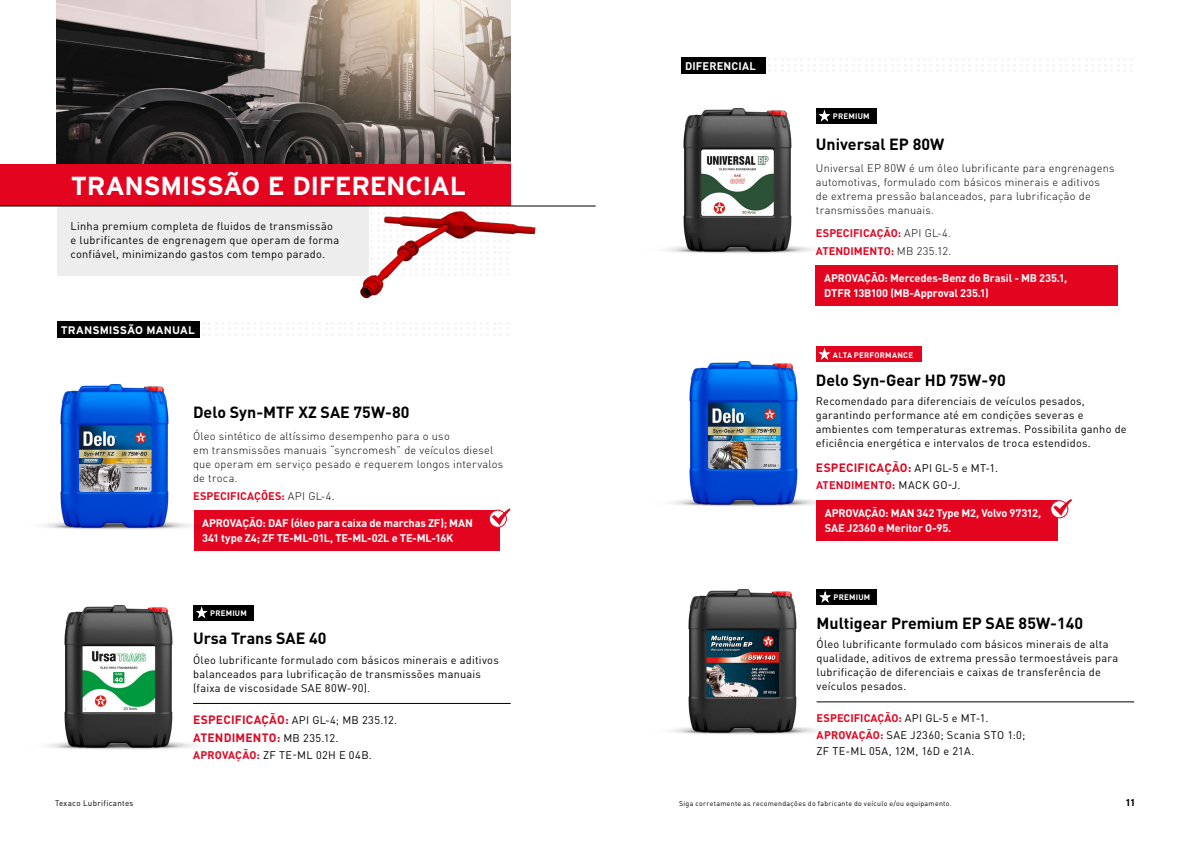
<style>
.page{position:relative;width:1191px;height:842px;background:#fff}
.page>*{position:absolute;margin:0;border:0;box-sizing:border-box;transform-origin:0 0}
.t1{font:700 26.1px "Interstate";letter-spacing:-.015em;color:#fff}
.t2{font:700 16px "DIN Pro";color:#000}
.t3{font:700 12px "DIN Pro";letter-spacing:.015em;color:#e30520}
.t4{font:11px/14px "DIN Pro";letter-spacing:.02em;color:#000}
.t5{font:300 11px/14px "DIN Pro";letter-spacing:.02em;color:#000}
.t6{font:700 11px/15.2px "DIN Pro";letter-spacing:-.015em;color:#fff}
.t7{font:700 11px/17.3px "DIN Pro";letter-spacing:.005em;color:#e30520}
.t8{font:700 11px "Interstate";color:#fff}
.t9{font:700 11px "DIN Pro";letter-spacing:.015em;color:#fff}
.t10{font:700 10px "Interstate";color:#000}
.t11{font:8px "DIN Pro";letter-spacing:.035em;color:#000}
.t12{font:700 7.9px "DIN Pro";letter-spacing:.03em;color:#fff}
.t13{font:7px "DIN Pro";letter-spacing:.04em;color:#000}
.s1{font-weight:300;color:#000}
.s2{font-weight:700;font-size:12px;color:#e30520}
.s3{font-weight:400;font-size:11px;color:#000}
.s4{font-weight:700;color:#e30520}
.s5{font-weight:400;color:#000}
</style>
<div class="page">
<img style="left:57px;top:0;width:453px;height:164px">
<div style="left:57px;top:206px;width:311px;height:70px;background:#ededed"></div>
<div style="left:0;top:165px;width:510px;height:41px;background:#e30520"></div>
<hr style="left:0;top:206px;width:595px;height:1px;background:#000">
<img style="left:317px;top:145px;width:273px;height:153px">
<div style="left:57px;top:321px;width:142px;height:16px;background:#000"></div>
<div style="left:193px;top:605px;width:61px;height:16px;background:#000"></div>
<hr style="left:193px;top:703px;width:318px;height:1px;background:#000">
<img style="left:47px;top:605px;width:173px;height:144px">
<div style="left:681px;top:57px;width:84px;height:17px;background:#000"></div>
<div style="left:816px;top:589px;width:61px;height:16px;background:#000"></div>
<hr style="left:816px;top:702px;width:318px;height:1px;background:#000">
<img style="left:671px;top:589px;width:174px;height:145px">
<img style="left:666px;top:108px;width:149px;height:145px">
<div style="left:815px;top:265px;width:303px;height:40px;background:#e30520"></div>
<div style="left:816px;top:108px;width:60px;height:16px;background:#000"></div>
<svg style="left:818px;top:110px;width:13px;height:12px"></svg>
<div style="left:816px;top:347px;width:105px;height:15px;background:#e30520"></div>
<svg style="left:818px;top:349px;width:13px;height:11px"></svg>
<img style="left:672px;top:361px;width:144px;height:145px">
<div style="left:816px;top:500px;width:242px;height:41px;background:#e30520"></div>
<div style="left:1050px;top:500px;width:18px;height:18px;border:1px solid #e30520;border-radius:50%"></div>
<svg style="left:1053px;top:499px;width:19px;height:17px"></svg>
<div style="left:194px;top:510px;width:305px;height:40px;background:#e30520"></div>
<svg style="left:489px;top:510px;width:17px;height:17px"></svg>
<div style="left:489px;top:510px;width:18px;height:18px;border:1px solid #e30520;border-radius:50%"></div>
<svg style="left:492px;top:508px;width:18px;height:17px"></svg>
<img style="left:43px;top:385px;width:149px;height:144px">
<h1 class="t1" style="left:71px;top:172px;width:396px">TRANSMISSÃO E DIFERENCIAL</h1>
<p class="t4" style="left:71px;top:218px;width:270px">Linha premium completa de fluidos de transmissão e lubrificantes de engrenagem que operam de forma confiável, minimizando gastos com tempo parado.</p>
<p class="t8" style="left:61px;top:324px;width:136px">TRANSMISSÃO MANUAL</p>
<h2 class="t2" style="left:193px;top:399px;width:218px">Delo Syn-MTF XZ SAE 75W-80</h2>
<p class="t5" style="left:193px;top:428px;width:312px">Óleo sintético de altíssimo desempenho para o uso<br>em transmissões manuais “syncromesh” de veículos diesel que operam em serviço pesado e requerem longos intervalos de troca.</p>
<p class="t7" style="left:193px;top:486px;width:143px">ESPECIFICAÇÕES: <span class="s1">API GL-4.</span></p>
<p class="t6" style="left:202px;top:514px;width:272px">APROVAÇÃO: DAF (óleo para caixa de marchas ZF); MAN<br>341 type Z4; ZF TE-ML-01L, TE-ML-02L e TE-ML-16K</p>
<p class="t12" style="left:210px;top:607px;width:38px">PREMIUM</p>
<h2 class="t2" style="left:193px;top:625px;width:135px">Ursa Trans SAE 40</h2>
<p class="t4" style="left:193px;top:652px;width:307px">Óleo lubrificante formulado com básicos minerais e aditivos balanceados para lubrificação de transmissões manuais (faixa de viscosidade SAE 80W-90).</p>
<p class="t4" style="left:193px;top:712px;width:206px"><span class="s2">ESPECIFICAÇÃO:</span> API GL-4; MB 235.12.</p>
<p class="t3" style="left:193px;top:728px;width:147px">ATENDIMENTO: <span class="s3">MB 235.12.</span></p>
<p class="t4" style="left:193px;top:747px;width:180px"><span class="s4">APROVAÇÃO:</span> ZF TE-ML 02H E 04B.</p>
<p class="t9" style="left:685px;top:57px;width:72px">DIFERENCIAL</p>
<p class="t12" style="left:833px;top:110px;width:38px">PREMIUM</p>
<h2 class="t2" style="left:816px;top:131px;width:130px">Universal EP 80W</h2>
<p class="t5" style="left:816px;top:160px;width:300px">Universal EP 80W é um óleo lubrificante para engrenagens automotivas, formulado com básicos minerais e aditivos de extrema pressão balanceados, para lubrificação de transmissões manuais.</p>
<p class="t7" style="left:816px;top:223px;width:137px">ESPECIFICAÇÃO: <span class="s1">API GL-4.<br></span>ATENDIMENTO: <span class="s1">MB 235.12.</span></p>
<p class="t6" style="left:824px;top:269px;width:245px">APROVAÇÃO: Mercedes-Benz do Brasil - MB 235.1,<br>DTFR 13B100 (MB-Approval 235.1)</p>
<p class="t12" style="left:833px;top:348px;width:82px">ALTA PERFORMANCE</p>
<h2 class="t2" style="left:816px;top:367px;width:191px">Delo Syn-Gear HD 75W-90</h2>
<p class="t4" style="left:816px;top:393px;width:312px">Recomendado para diferenciais de veículos pesados, garantindo performance até em condições severas e ambientes com temperaturas extremas. Possibilita ganho de eficiência energética e intervalos de troca estendidos.</p>
<p class="t3" style="left:816px;top:458px;width:184px">ESPECIFICAÇÃO: <span class="s3">API GL-5 e MT-1.</span></p>
<p class="t7" style="left:816px;top:475px;width:146px">ATENDIMENTO: <span class="s5">MACK GO-J.</span></p>
<p class="t6" style="left:825px;top:504px;width:218px">APROVAÇÃO: MAN 342 Type M2, Volvo 97312,<br>SAE J2360 e Meritor O-95.</p>
<p class="t12" style="left:833px;top:591px;width:38px">PREMIUM</p>
<h2 class="t2" style="left:816px;top:609px;width:268px">Multigear Premium EP SAE 85W-140</h2>
<p class="t4" style="left:816px;top:636px;width:303px">Óleo lubrificante formulado com básicos minerais de alta qualidade, aditivos de extrema pressão termoestáveis para lubrificação de diferenciais e caixas de transferência de veículos pesados.</p>
<p class="t4" style="left:816px;top:708px;width:210px;line-height:17.2px"><span class="s4">ESPECIFICAÇÃO:</span> API GL-5 e MT-1.<br><span class="s4">APROVAÇÃO:</span> SAE J2360; Scania STO 1:0;</p>
<p class="t4" style="left:816px;top:743px;width:159px">ZF TE-ML 05A, 12M, 16D e 21A.</p>
<p class="t11" style="left:55px;top:797px;width:80px">Texaco Lubrificantes</p>
<p class="t13" style="left:679px;top:798px;width:274px">Siga corretamente as recomendações do fabricante do veículo e/ou equipamento.</p>
<p class="t10" style="left:1126px;top:797px;width:10px">11</p>
</div>
